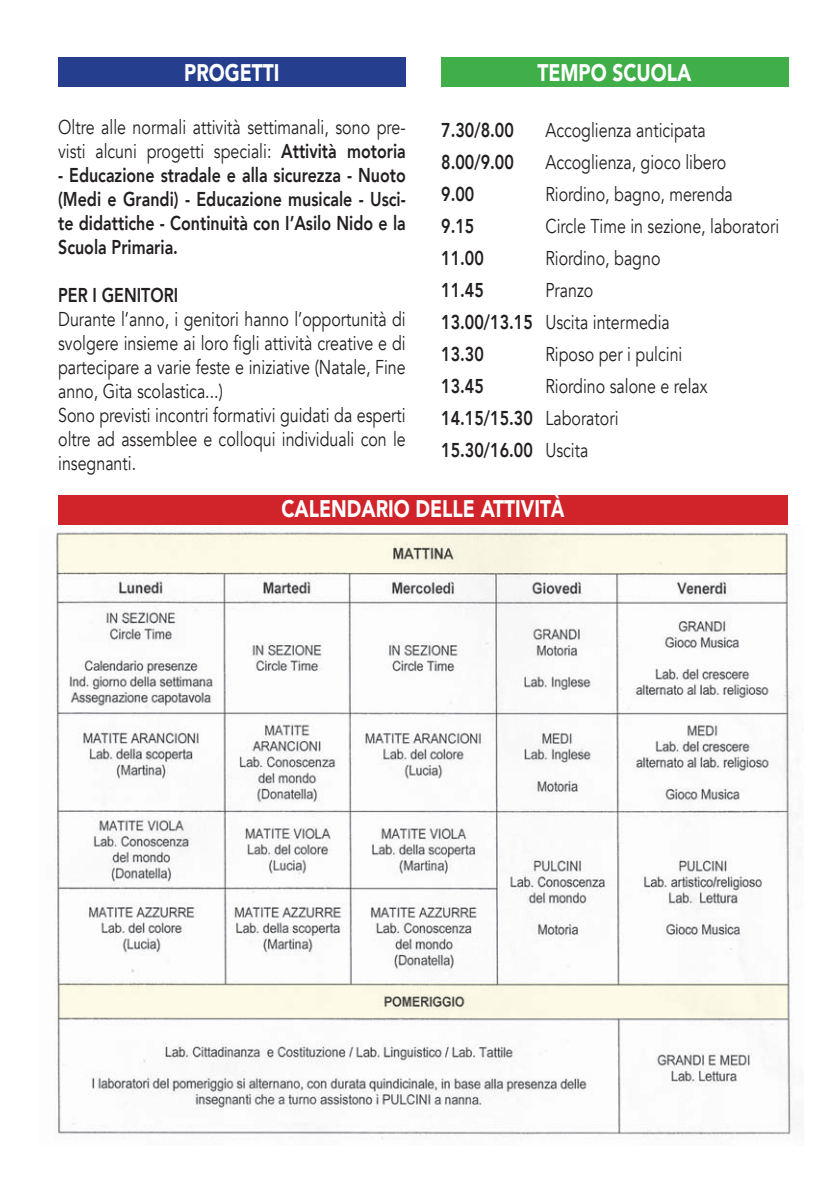
<style>
.page{position:relative;width:840px;height:1191px;background:#fff}
.page>*{position:absolute;margin:0;border:0;box-sizing:border-box;transform-origin:0 0}
.t1{font:900 24px "Avenir";color:#fff;scale:.8 1}
.t2{font:20px/24px "Avenir";color:#231f20;text-align:justify;scale:.8 1}
.t3{font:800 20px/24px "Avenir";color:#231f20;text-align:justify;scale:.8 1}
.s1{font-weight:800}
.s2{font-weight:400}
.s3{font-family:"Helvetica Neue";font-weight:700}
</style>
<div class="page">
<div style="left:58px;top:57px;width:347px;height:29px;background:#253f8e"></div>
<div style="left:441px;top:57px;width:347px;height:29px;background:#40ae49"></div>
<div style="left:58px;top:495px;width:729px;height:29px;background:#d1232a"></div>
<img style="left:56px;top:526px;width:737px;height:613px">
<div style="left:58px;top:533px;width:729px;height:40px;background:#fffde9"></div>
<div style="left:58px;top:983px;width:729px;height:35px;background:#fffde9"></div>
<p class="t1" style="left:184px;top:52px;width:121px">PROGETTI</p>
<p class="t2" style="left:58px;top:115px;width:436px">Oltre alle normali attività settimanali, sono pre&shy;visti alcuni progetti speciali: <span class="s1">Attività motoria</span></p>
<p class="t3" style="left:58px;top:163px;width:436px">- Educazione stradale e alla sicurezza - Nuoto (Medi e Grandi) - Educazione musicale - Usci&shy;te didattiche - Continuità con I’Asilo Nido e la Scuola Primaria.</p>
<p class="t3" style="left:58px;top:283px;width:151px">PER I GENITORI</p>
<p class="t2" style="left:58px;top:307px;width:436px">Durante l’anno, i genitori hanno l’opportunità di svolgere insieme ai loro figli attività creative e di partecipare a varie feste e iniziative (Natale, Fine anno, Gita scolastica...)</p>
<p class="t2" style="left:58px;top:403px;width:436px">Sono previsti incontri formativi guidati da esperti oltre ad assemblee e colloqui individuali con le insegnanti.</p>
<p class="t1" style="left:537px;top:52px;width:194px">TEMPO SCUOLA</p>
<p class="t3" style="left:441px;top:118px;width:92px">7.30/8.00</p>
<p class="t2" style="left:545px;top:118px;width:202px">Accoglienza anticipata</p>
<p class="t3" style="left:441px;top:150px;width:92px">8.00/9.00</p>
<p class="t2" style="left:545px;top:150px;width:227px">Accoglienza, gioco libero</p>
<p class="t3" style="left:441px;top:182px;width:43px">9.00</p>
<p class="t2" style="left:545px;top:182px;width:236px">Riordino, bagno, merenda</p>
<p class="t3" style="left:441px;top:214px;width:43px">9.15</p>
<p class="t2" style="left:545px;top:214px;width:294px">Circle Time in sezione, laboratori</p>
<p class="t3" style="left:441px;top:246px;width:55px">11.00</p>
<p class="t2" style="left:545px;top:246px;width:145px">Riordino, bagno</p>
<p class="t3" style="left:441px;top:278px;width:55px">11.45</p>
<p class="t2" style="left:545px;top:278px;width:61px">Pranzo</p>
<p class="t2" style="left:441px;top:310px;width:287px"><span class="s1">13.00/13.15</span> Uscita intermedia</p>
<p class="t3" style="left:441px;top:342px;width:55px">13.30</p>
<p class="t2" style="left:545px;top:342px;width:173px">Riposo per i pulcini</p>
<p class="t3" style="left:441px;top:374px;width:55px">13.45</p>
<p class="t2" style="left:545px;top:374px;width:204px">Riordino salone e relax</p>
<p class="t3" style="left:441px;top:406px;width:223px">14.15/15.30 <span class="s2">Laboratori</span></p>
<p class="t3" style="left:441px;top:438px;width:185px">15.30/16.00 <span class="s2">Uscita</span></p>
<p class="t1" style="left:281px;top:488px;width:355px">CALENDARIO DELLE ATTIVIT<span class="s3">À</span></p>
</div>
